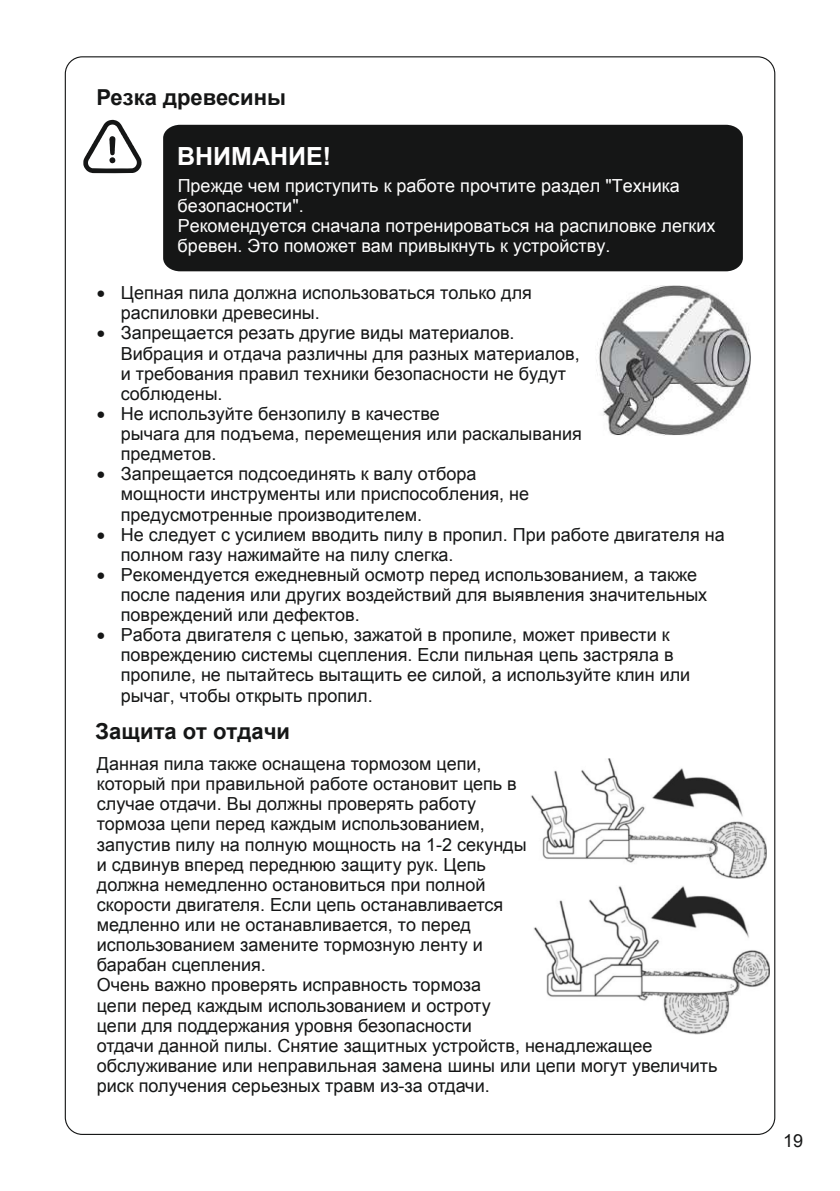
<style>
.page{position:relative;width:840px;height:1191px;background:#fff}
.page>*{position:absolute;margin:0;border:0;box-sizing:border-box;transform-origin:0 0}
.t1{font:700 25px "Arial";color:#fff}
.t2{font:700 22px "Arial";color:#151616}
.t3{font:18px/20.2px "Arial";color:#151616}
.t4{font:18px/20px "Arial";color:#fff}
.t5{font:16px "Arial";color:rgb(0 0 0/0)}
</style>
<div class="page">
<div style="left:163px;top:125px;width:579px;height:146px;background:#151616"></div>
<svg style="left:83px;top:120px;width:58px;height:53px"></svg>
<img style="left:533px;top:886px;width:236px;height:148px">
<img style="left:531px;top:758px;width:235px;height:120px">
<img style="left:596px;top:285px;width:154px;height:151px">
<p class="t2" style="left:96px;top:83px;width:191px">Резка древесины</p>
<h1 class="t1" style="left:177px;top:140px;width:155px">ВНИМАНИЕ!</h1>
<p class="t4" style="left:177px;top:176px;width:539px">Прежде чем приступить к работе прочтите раздел "Техника безопасности".<br>Рекомендуется сначала потренироваться на распиловке легких бревен. Это поможет вам привыкнуть к устройству.</p>
<p class="t3" style="left:121px;top:283px;width:412px;text-indent:-24px">• Цепная пила должна использоваться только для распиловки древесины.</p>
<p class="t3" style="left:121px;top:323px;width:460px;text-indent:-24px">• Запрещается резать другие виды материалов.<br>Вибрация и отдача различны для разных материалов, и требования правил техники безопасности не будут соблюдены.</p>
<p class="t3" style="left:121px;top:404px;width:462px;text-indent:-24px">• Не используйте бензопилу в качестве<br>рычага для подъема, перемещения или раскалывания предметов.</p>
<p class="t3" style="left:121px;top:464px;width:409px;text-indent:-24px">• Запрещается подсоединять к валу отбора мощности инструменты или приспособления, не предусмотренные производителем.</p>
<p class="t3" style="left:121px;top:524px;width:605px;text-indent:-24px">• Не следует с усилием вводить пилу в пропил. При работе двигателя на полном газу нажимайте на пилу слегка.</p>
<p class="t3" style="left:121px;top:564px;width:587px;text-indent:-24px">• Рекомендуется ежедневный осмотр перед использованием, а также после падения или других воздействий для выявления значительных повреждений или дефектов.</p>
<p class="t3" style="left:121px;top:625px;width:570px;text-indent:-24px">• Работа двигателя с цепью, зажатой в пропиле, может привести к повреждению системы сцепления. Если пильная цепь застряла в пропиле, не пытайтесь вытащить ее силой, а используйте клин или рычаг, чтобы открыть пропил.</p>
<p class="t2" style="left:95px;top:717px;width:196px">Защита от отдачи</p>
<p class="t5" style="left:417px;top:585px;width:6px">.</p>
<p class="t3" style="left:97px;top:754px;width:621px">Данная пила также оснащена тормозом цепи,<br>который при правильной работе остановит цепь в<br>случае отдачи. Вы должны проверять работу<br>тормоза цепи перед каждым использованием,<br>запустив пилу на полную мощность на 1-2 секунды<br>и сдвинув вперед переднюю защиту рук. Цепь<br>должна немедленно остановиться при полной<br>скорости двигателя. Если цепь останавливается<br>медленно или не останавливается, то перед<br>использованием замените тормозную ленту и<br>барабан сцепления.<br>Очень важно проверять исправность тормоза<br>цепи перед каждым использованием и остроту<br>цепи для поддержания уровня безопасности<br>отдачи данной пилы. Снятие защитных устройств, ненадлежащее обслуживание или неправильная замена шины или цепи могут увеличить риск получения серьезных травм из-за отдачи.</p>
<p class="t3" style="left:782px;top:1130px;width:22px">19</p>
</div>
